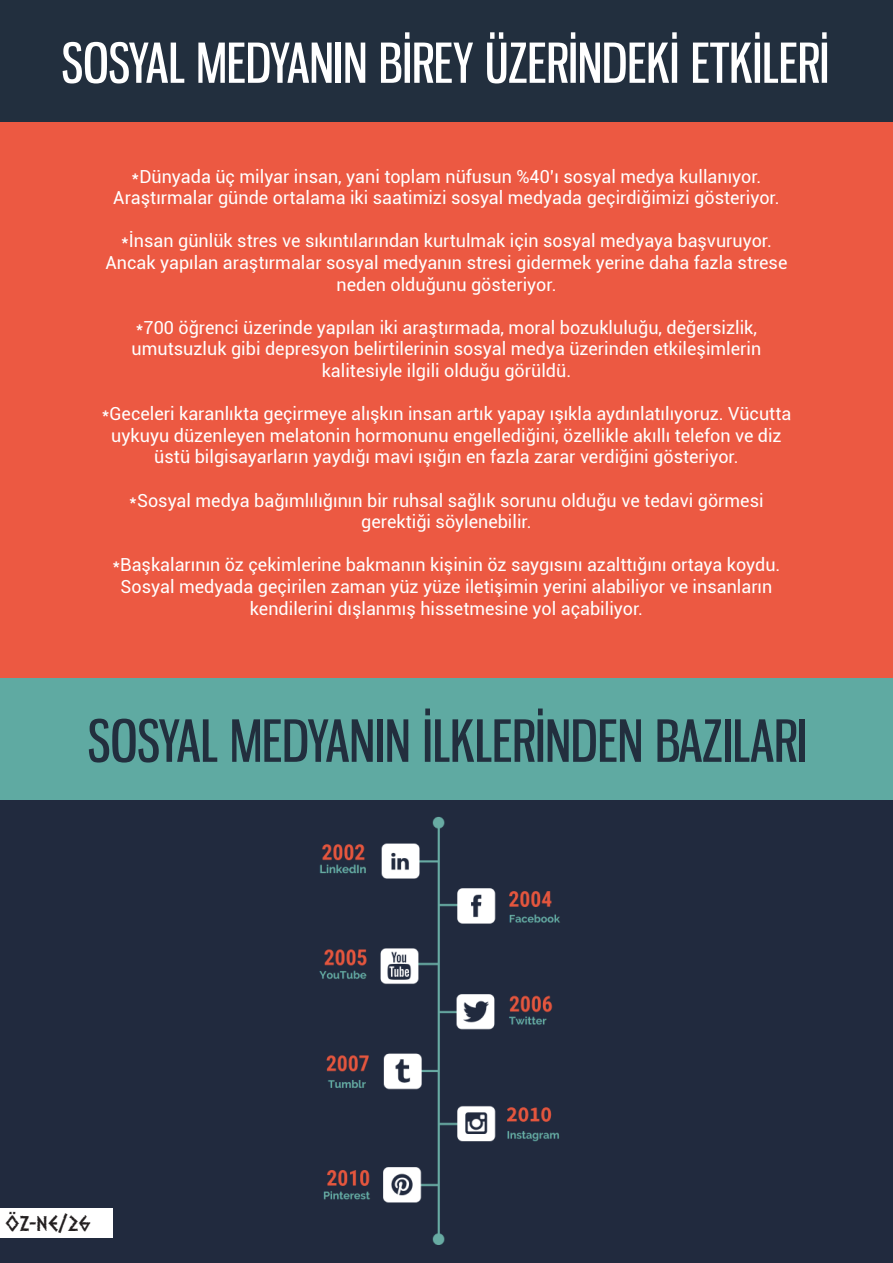
<style>
.page{position:relative;width:893px;height:1263px;background:#fff}
.page>*{position:absolute;margin:0;border:0;box-sizing:border-box;transform-origin:0 0}
.t1{font:57px "My E Gnuolane Free";color:#222f3e}
.t2{font:54px "My E Gnuolane Free";color:#fff}
.t3{font:18px/21.6px "Roboto";color:#fff;text-align:center}
.t4{font:18px "Dalek";color:#231f20}
</style>
<div class="page">
<div style="left:0;top:800px;width:893px;height:463px;background:#212a3e"></div>
<div style="left:0;top:1208px;width:113px;height:29px;background:#fff"></div>
<div style="left:0;top:115px;width:893px;height:564px;background:#ec5942"></div>
<div style="left:0;top:0;width:893px;height:121px;background:#222f3e"></div>
<div style="left:0;top:679px;width:893px;height:121px;background:#5faaa2"></div>
<h2 class="t2" style="left:62px;top:30px;width:769px">SOSYAL MEDYANIN BİREY ÜZERİNDEKİ ETKİLERİ</h2>
<p class="t3" style="left:113px;top:165px;width:668px">*Dünyada üç milyar insan, yani toplam nüfusun %40’ı sosyal medya kullanıyor.<br>Araştırmalar günde ortalama iki saatimizi sosyal medyada geçirdiğimizi gösteriyor.</p>
<p class="t3" style="left:106px;top:229px;width:683px">*İnsan günlük stres ve sıkıntılarından kurtulmak için sosyal medyaya başvuruyor.<br>Ancak yapılan araştırmalar sosyal medyanın stresi gidermek yerine daha fazla strese neden olduğunu gösteriyor.</p>
<p class="t3" style="left:132px;top:316px;width:631px">*700 öğrenci üzerinde yapılan iki araştırmada, moral bozukluluğu, değersizlik, umutsuzluk gibi depresyon belirtilerinin sosyal medya üzerinden etkileşimlerin kalitesiyle ilgili olduğu görüldü.</p>
<p class="t3" style="left:102px;top:402px;width:691px">*Geceleri karanlıkta geçirmeye alışkın insan artık yapay ışıkla aydınlatılıyoruz. Vücutta uykuyu düzenleyen melatonin hormonunu engellediğini, özellikle akıllı telefon ve diz üstü bilgisayarların yaydığı mavi ışığın en fazla zarar verdiğini gösteriyor.</p>
<p class="t3" style="left:129px;top:489px;width:636px">*Sosyal medya bağımlılığının bir ruhsal sağlık sorunu olduğu ve tedavi görmesi gerektiği söylenebilir.</p>
<p class="t3" style="left:113px;top:553px;width:669px">*Başkalarının öz çekimlerine bakmanın kişinin öz saygısını azalttığını ortaya koydu.<br>Sosyal medyada geçirilen zaman yüz yüze iletişimin yerini alabiliyor ve insanların kendilerini dışlanmış hissetmesine yol açabiliyor.</p>
<h1 class="t1" style="left:88px;top:706px;width:721px">SOSYAL MEDYANIN İLKLERİNDEN BAZILARI</h1>
<p class="t4" style="left:5px;top:1211px;width:87px">ÖZ-NE/26</p>
</div>
